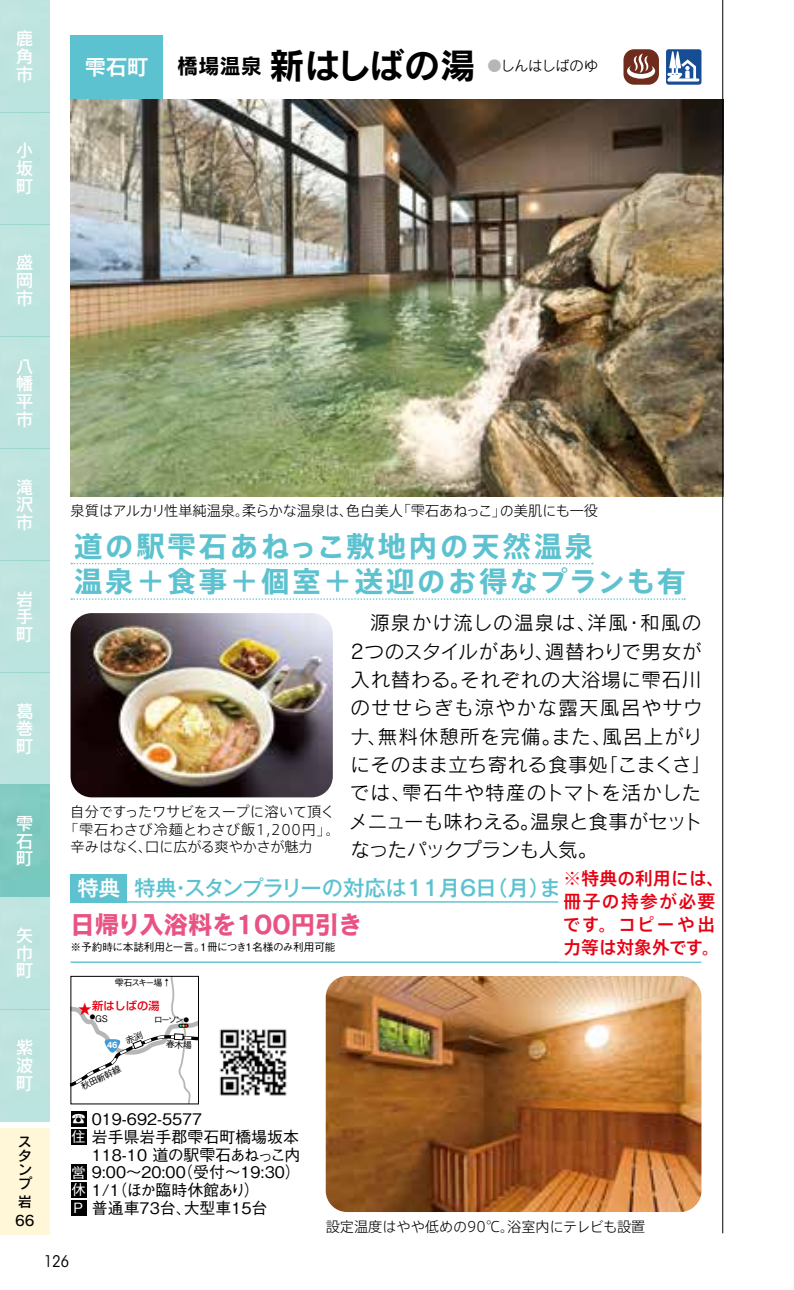
<style>
.page{position:relative;width:794px;height:1290px;background:#fff}
.page>*{position:absolute;margin:0;border:0;box-sizing:border-box;transform-origin:0 0}
.t1{font:35.5px "Rodin Pro B";letter-spacing:-.01em;color:#000}
.t2{font:700 28.25px/35.5px "Axis Std";letter-spacing:.1em;color:#5dc2d0}
.t3{font:24.75px "New Cezanne Pro B";color:#e95383}
.t4{font:500 21.25px "Gothic MB101 Pro";letter-spacing:-.01em;color:#5dc2d0}
.t5{font:21.25px "New Cezanne Pro DB";color:#fff}
.t6{font:19.5px/28.2px "Rodin Pro M";letter-spacing:.035em;color:#000}
.t7{font:500 17.75px/23px "Axis Std";letter-spacing:.01em;color:#e60012}
.t8{font:17.75px/17.8px "Rodin Pro DB";color:#fff;text-align:justify}
.t9{font:500 16px "Gothic BBB Pro";color:#000}
.t10{font:500 16px "Gothic BBB Pro";letter-spacing:-.03em;color:#000}
.t11{font:500 16px "Gothic BBB Pro";letter-spacing:-.05em;color:#000}
.t12{font:condensed 16px "ITC Avant Garde Std";color:#000}
.t13{font:300 14.25px "Axis Std";color:#000}
.t14{font:300 14.25px "Axis Std";letter-spacing:.065em;color:#000}
.t15{font:14.25px "Rodin Pro M";letter-spacing:-.02em;color:#000}
.t16{font:14.25px/14px "Rodin Pro DB";color:#000;text-align:justify}
.t17{font:500 11.25px "Shin Go Pro";color:#e60012}
.t18{font:500 10.75px "Gothic BBB Pro";color:#000}
.t19{font:500 9px "Gothic BBB Pro";letter-spacing:-.19em;color:#000}
.t20{font:700 8px "Gothic MB101 Pro";color:#fff;scale:.9 1}
.t21{font:500 5.5px "Gothic BBB Pro";color:#000}
.s1{color:#b5b6b6}
.s2{font-family:"New Cezanne Pro DB";font-weight:400;color:#fff}
.s3{font-size:13.5px}
.s4{font-size:14.25px;color:#fff}
</style>
<div class="page">
<div style="left:0;top:0;width:50px;height:112px;background:#bee4e0"></div>
<div style="left:0;top:112px;width:50px;height:112px;background:#bee4e0"></div>
<div style="left:0;top:224px;width:50px;height:112px;background:#bee4e0"></div>
<div style="left:0;top:336px;width:50px;height:112px;background:#bee4e0"></div>
<div style="left:0;top:448px;width:50px;height:112px;background:#bee4e0"></div>
<div style="left:0;top:560px;width:50px;height:113px;background:#bee4e0"></div>
<div style="left:0;top:673px;width:50px;height:112px;background:#bee4e0"></div>
<div style="left:0;top:897px;width:50px;height:112px;background:#bee4e0"></div>
<div style="left:0;top:1009px;width:50px;height:112px;background:#bee4e0"></div>
<div style="left:0;top:1128px;width:50px;height:106px;background:#fff7d8"></div>
<div style="left:0;top:785px;width:50px;height:112px;background:#7ecac1"></div>
<img style="left:326px;top:976px;width:375px;height:236px">
<div style="left:71px;top:1111px;width:15px;height:16px;background:#000"></div>
<div style="left:71px;top:1129px;width:15px;height:15px;background:#000"></div>
<div style="left:71px;top:1164px;width:15px;height:16px;background:#000"></div>
<div style="left:71px;top:1182px;width:15px;height:16px;background:#000"></div>
<div style="left:71px;top:1199px;width:15px;height:16px;background:#000"></div>
<img style="left:71px;top:613px;width:262px;height:184px">
<img style="left:71px;top:99px;width:651px;height:397px">
<div style="left:71px;top:35px;width:92px;height:64px;background:#5dc2d0"></div>
<svg style="left:71px;top:563px;width:522px;height:1px"></svg>
<svg style="left:71px;top:598px;width:614px;height:2px"></svg>
<svg style="left:666px;top:49px;width:35px;height:36px"></svg>
<hr style="left:722px;top:0;width:1px;height:1233px;background:#000">
<hr style="left:71px;top:961px;width:630px;height:2px;background:#5dc2d0">
<div style="left:71px;top:874px;width:56px;height:28px;background:#5dc2d0"></div>
<hr style="left:71px;top:901px;width:574px;height:1px;background:#5dc2d0">
<svg style="left:722px;top:818px;width:2px;height:110px"></svg>
<div style="left:623px;top:49px;width:36px;height:36px;background:#6f2b1b;border-radius:11px"></div>
<svg style="left:627px;top:53px;width:28px;height:26px"></svg>
<img style="left:219px;top:1029px;width:68px;height:67px">
<div style="left:561px;top:866px;width:157px;height:92px;background:#fff"></div>
<svg style="left:71px;top:976px;width:127px;height:128px"></svg>
<p class="t8" style="left:16px;top:29px;width:18px">鹿角市</p>
<p class="t8" style="left:16px;top:141px;width:18px">小坂町</p>
<p class="t5" style="left:85px;top:49px;width:65px">雫石町</p>
<h1 class="t1" style="left:177px;top:42px;width:300px"><sup>橋場温泉</sup> 新はしばの湯</h1>
<p class="t15" style="left:487px;top:57px;width:112px"><span class="s1">●</span>しんはしばのゆ</p>
<p class="t8" style="left:16px;top:253px;width:18px">盛岡市</p>
<p class="t8" style="left:16px;top:356px;width:18px">八幡平市</p>
<p class="t8" style="left:16px;top:477px;width:18px">滝沢市</p>
<p class="t8" style="left:16px;top:589px;width:18px">岩手町</p>
<p class="t8" style="left:16px;top:701px;width:18px">葛巻町</p>
<p class="t8" style="left:16px;top:813px;width:18px">雫石町</p>
<p class="t8" style="left:16px;top:926px;width:18px">矢巾町</p>
<p class="t8" style="left:16px;top:1038px;width:18px">紫波町</p>
<p class="t16" style="left:18px;top:1134px;width:16px">スタンプ</p>
<p class="t16" style="left:15px;top:1191px;width:21px;line-height:19px">岩<br>66</p>
<p class="t13" style="left:71px;top:500px;width:529px">泉質はアルカリ性単純温泉。柔らかな温泉は、色白美人「雫石あねっこ」の美肌にも一役</p>
<h2 class="t2" style="left:74px;top:526px;width:613px">道の駅雫石あねっこ敷地内の天然温泉<br>温泉＋食事＋個室＋送迎のお得なプランも有</h2>
<p class="t13" style="left:70px;top:801px;width:266px">自分ですったワサビをスープに溶いて頂く</p>
<p class="t14" style="left:64px;top:819px;width:277px">「雫石わさび冷麺とわさび飯1,200円」。</p>
<p class="t13" style="left:71px;top:836px;width:244px">辛みはなく、口に広がる爽やかさが魅力</p>
<p class="t6" style="left:348px;top:608px;width:365px;text-indent:22px">源泉かけ流しの温泉は、洋風・和風の<br>2つのスタイルがあり、週替わりで男女が入れ替わる。それぞれの大浴場に雫石川のせせらぎも涼やかな露天風呂やサウナ、無料休憩所を完備。また、風呂上がりにそのまま立ち寄れる食事処「こまくさ」では、雫石牛や特産のトマトを活かしたメニューも味わえる。温泉と食事がセットなったパックプランも人気。</p>
<p class="t7" style="left:563px;top:865px;width:163px">※特典の利用には、冊子の持参が必要です。コピーや出力等は対象外です。</p>
<p class="t4" style="left:78px;top:870px;width:504px"><span class="s2">特典</span> 特典・スタンプラリーの対応は11月6日（月）まで</p>
<p class="t3" style="left:71px;top:903px;width:293px">日帰り入浴料を100円引き</p>
<p class="t18" style="left:71px;top:938px;width:266px">※予約時に本誌利用と一言。1冊につき1名様のみ利用可能</p>
<p class="t19" style="left:115px;top:975px;width:49px">雫石スキー場</p>
<p class="t19" style="left:160px;top:986px;width:10px;rotate:-90deg">→</p>
<p class="t17" style="left:78px;top:996px;width:83px"><span class="s3">★</span>新はしばの湯</p>
<p class="t20" style="left:107px;top:1038px;width:13px">46</p>
<p class="t21" style="left:90px;top:1012px;width:7px">●</p>
<p class="t19" style="left:95px;top:1011px;width:14px">GS</p>
<p class="t19" style="left:154px;top:1012px;width:31px">ローソン</p>
<p class="t21" style="left:183px;top:1015px;width:7px">●</p>
<p class="t19" style="left:78px;top:1080px;width:45px;rotate:-26deg">秋田新幹線</p>
<p class="t9" style="left:71px;top:1106px;width:132px"><span class="s4">☎</span> 019-692-5577</p>
<p class="t9" style="left:71px;top:1124px;width:229px"><span class="s4">住</span> 岩手県岩手郡雫石町橋場坂本</p>
<p class="t10" style="left:92px;top:1141px;width:210px">118-10 道の駅雫石あねっこ内</p>
<p class="t9" style="left:71px;top:1159px;width:231px"><span class="s4">営</span> 9:00～20:00（受付～19:30）</p>
<p class="t11" style="left:71px;top:1177px;width:190px"><span class="s4">休</span> 1/1（ほか臨時休館あり）</p>
<p class="t9" style="left:74px;top:1195px;width:195px"><span class="s4">P</span> 普通車73台、大型車15台</p>
<p class="t12" style="left:44px;top:1251px;width:26px">126</p>
<p class="t13" style="left:326px;top:1215px;width:321px">設定温度はやや低めの90℃。浴室内にテレビも設置</p>
</div>
